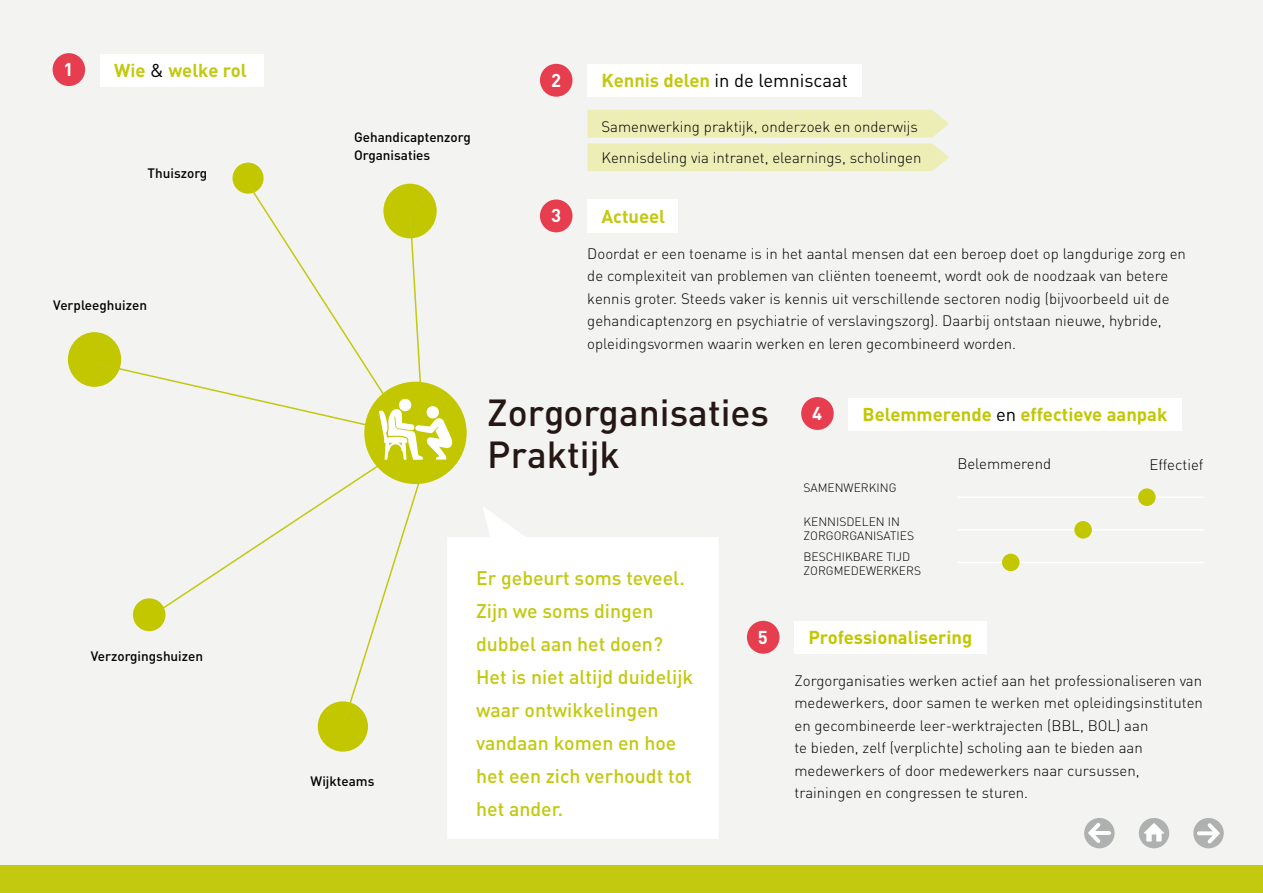
<style>
.page{position:relative;width:1263px;height:893px;background:#fff}
.page>*{position:absolute;margin:0;border:0;box-sizing:border-box;transform-origin:0 0}
.t1{font:500 37.2px/41.8px "DIN Pro";color:#241714}
.t2{font:500 19.5px/33px "DIN Pro";color:#c2c90f}
.t3{font:700 18.45px "DIN Pro";color:#c2c700}
.t4{font:18.45px "DIN Pro";color:#000}
.t5{font:700 18.45px "DIN Pro";color:#c2c90f}
.t6{font:700 18.45px "DIN Pro";color:#fff}
.t7{font:300 15px/22.5px "DIN Pro";color:#000}
.t8{font:500 13.5px/18px "DIN Pro";color:#000}
.t9{font:300 12px/14.4px "DIN Pro";color:#000}
.s1{font-weight:400;color:#000}
.s2{font-weight:700;color:#c2c90f}
</style>
<div class="page">
<div style="left:0;top:0;width:1263px;height:865px;background:#f3f3f2"></div>
<svg style="left:587px;top:110px;width:362px;height:61px;background:#eceebc"></svg>
<div style="left:587px;top:199px;width:91px;height:33px;background:#fff"></div>
<div style="left:100px;top:54px;width:164px;height:33px;background:#fff"></div>
<div style="left:587px;top:64px;width:275px;height:33px;background:#fff"></div>
<div style="left:53px;top:53px;width:32px;height:33px;background:#e63d4f;border-radius:50%"></div>
<div style="left:540px;top:64px;width:32px;height:33px;background:#e63d4f;border-radius:50%"></div>
<div style="left:540px;top:199px;width:32px;height:33px;background:#e63d4f;border-radius:50%"></div>
<div style="left:0;top:865px;width:1263px;height:28px;background:#c2c90f"></div>
<div style="left:232px;top:163px;width:32px;height:31px;background:#c2c700;border-radius:50%"></div>
<div style="left:318px;top:701px;width:50px;height:51px;background:#c2c700;border-radius:50%"></div>
<div style="left:68px;top:332px;width:53px;height:55px;background:#c2c700;border-radius:50%"></div>
<div style="left:364px;top:382px;width:103px;height:102px;background:#c2c700;border-radius:50%"></div>
<svg style="left:93px;top:182px;width:359px;height:546px"></svg>
<div style="left:399px;top:399px;width:12px;height:12px;background:#fff;border-radius:50%"></div>
<div style="left:427px;top:406px;width:12px;height:12px;background:#fff;border-radius:50%"></div>
<div style="left:1193px;top:818px;width:31px;height:30px;background:#afb0b0;border-radius:50%"></div>
<svg style="left:1197px;top:823px;width:23px;height:21px"></svg>
<div style="left:1084px;top:818px;width:30px;height:30px;background:#afb0b0;border-radius:50%"></div>
<svg style="left:1088px;top:823px;width:23px;height:20px"></svg>
<svg style="left:447px;top:506px;width:271px;height:333px;fill:#fff"></svg>
<div style="left:849px;top:398px;width:333px;height:32px;background:#fff"></div>
<div style="left:801px;top:397px;width:33px;height:33px;background:#e63d4f;border-radius:50%"></div>
<hr style="left:957px;top:496px;width:246px;height:2px;background:#fff">
<hr style="left:957px;top:529px;width:246px;height:2px;background:#fff">
<hr style="left:957px;top:562px;width:246px;height:1px;background:#fff">
<div style="left:1138px;top:488px;width:18px;height:18px;background:#c2c700;border-radius:50%"></div>
<div style="left:1074px;top:521px;width:18px;height:18px;background:#c2c700;border-radius:50%"></div>
<div style="left:1002px;top:554px;width:17px;height:17px;background:#c2c700;border-radius:50%"></div>
<div style="left:794px;top:621px;width:193px;height:33px;background:#fff"></div>
<div style="left:747px;top:621px;width:32px;height:33px;background:#e63d4f;border-radius:50%"></div>
<div style="left:1139px;top:818px;width:30px;height:30px;background:#afb0b0;border-radius:50%"></div>
<svg style="left:1144px;top:823px;width:20px;height:18px"></svg>
<p class="t6" style="left:64px;top:57px;width:12px">1</p>
<p class="t5" style="left:114px;top:57px;width:134px">Wie <span class="s1">&amp;</span> welke rol</p>
<p class="t8" style="left:148px;top:164px;width:61px">Thuiszorg</p>
<p class="t8" style="left:53px;top:295px;width:95px">Verpleeghuizen</p>
<p class="t8" style="left:91px;top:647px;width:114px">Verzorgingshuizen</p>
<p class="t8" style="left:354px;top:128px;width:118px">Gehandicaptenzorg<br>Organisaties</p>
<p class="t6" style="left:551px;top:67px;width:12px">2</p>
<p class="t6" style="left:551px;top:203px;width:12px">3</p>
<p class="t4" style="left:601px;top:68px;width:248px"><span class="s2">Kennis delen</span> in de lemniscaat</p>
<p class="t7" style="left:601px;top:110px;width:322px;line-height:31.5px">Samenwerking praktijk, onderzoek en onderwijs<br>Kennisdeling via intranet, elearnings, scholingen</p>
<p class="t5" style="left:601px;top:204px;width:65px">Actueel</p>
<p class="t7" style="left:587px;top:241px;width:600px">Doordat er een toename is in het aantal mensen dat een beroep doet op langdurige zorg en de complexiteit van problemen van cliënten toeneemt, wordt ook de noodzaak van betere kennis groter. Steeds vaker is kennis uit verschillende sectoren nodig (bijvoorbeeld uit de gehandicaptenzorg en psychiatrie of verslavingszorg). Daarbij ontstaan nieuwe, hybride, opleidingsvormen waarin werken en leren gecombineerd worden.</p>
<h1 class="t1" style="left:487px;top:390px;width:283px">Zorgorganisaties<br>Praktijk</h1>
<p class="t6" style="left:812px;top:401px;width:12px">4</p>
<p class="t3" style="left:863px;top:401px;width:306px">Belemmerende <span class="s1">en</span> effectieve aanpak</p>
<p class="t7" style="left:957px;top:452px;width:95px">Belemmerend</p>
<p class="t7" style="left:1149px;top:453px;width:56px">Effectief</p>
<p class="t9" style="left:803px;top:480px;width:94px">SAMENWERKING</p>
<p class="t9" style="left:803px;top:514px;width:112px">KENNISDELEN IN<br>ZORGORGANISATIES</p>
<p class="t8" style="left:311px;top:772px;width:65px">Wijkteams</p>
<h2 class="t2" style="left:476px;top:560px;width:219px">Er gebeurt soms teveel.<br>Zijn we soms dingen dubbel aan het doen?<br>Het is niet altijd duidelijk waar ontwikkelingen vandaan komen en hoe het een zich verhoudt tot het ander.</h2>
<p class="t9" style="left:803px;top:549px;width:119px">BESCHIKBARE TIJD<br>ZORGMEDEWERKERS</p>
<p class="t6" style="left:758px;top:624px;width:12px">5</p>
<p class="t3" style="left:808px;top:625px;width:166px">Professionalisering</p>
<p class="t7" style="left:794px;top:669px;width:410px">Zorgorganisaties werken actief aan het professionaliseren van medewerkers, door samen te werken met opleidingsinstituten en gecombineerde leer-werktrajecten (BBL, BOL) aan<br>te bieden, zelf (verplichte) scholing aan te bieden aan medewerkers of door medewerkers naar cursussen, trainingen en congressen te sturen.</p>
</div>
